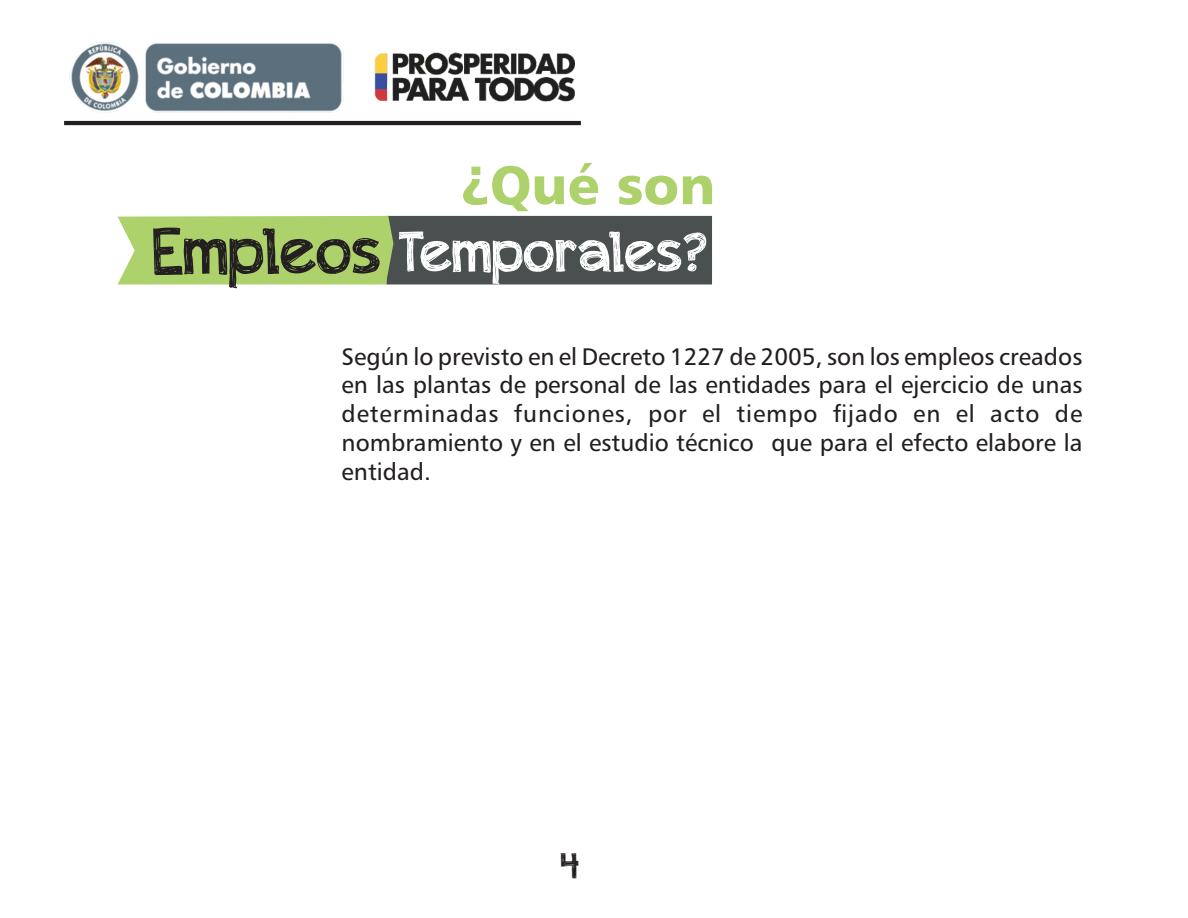
<style>
.page{position:relative;width:1188px;height:918px;background:#fff}
.page>*{position:absolute;margin:0;border:0;box-sizing:border-box;transform-origin:0 0}
.t1{font:55.5px "appleberry";color:#fff}
.t2{font:54px "Humanist 777 BT Black B";color:#add16b}
.t3{font:36px "appleberry";color:#231f20}
.t4{font:24px/29px "Humanist 777 BT Roman B";color:#231f20;text-align:justify}
.s1{font-size:62.85px;color:#231f20}
</style>
<div class="page">
<svg style="left:118px;top:216px;width:594px;height:68px;background:#788b5e"></svg>
<img style="left:64px;top:42px;width:510px;height:84px">
<h2 class="t2" style="left:460px;top:163px;width:257px">¿Qué son</h2>
<h1 class="t1" style="left:153px;top:231px;width:556px"><span class="s1">Empleos</span> Temporales?</h1>
<p class="t4" style="left:342px;top:344px;width:742px">Según lo previsto en el Decreto 1227 de 2005, son los empleos creados en las plantas de personal de las entidades para el ejercicio de unas determinadas funciones, por el tiempo fijado en el acto de nombramiento y en el estudio técnico que para el efecto elabore la entidad.</p>
<h3 class="t3" style="left:561px;top:853px;width:20px">4</h3>
</div>
